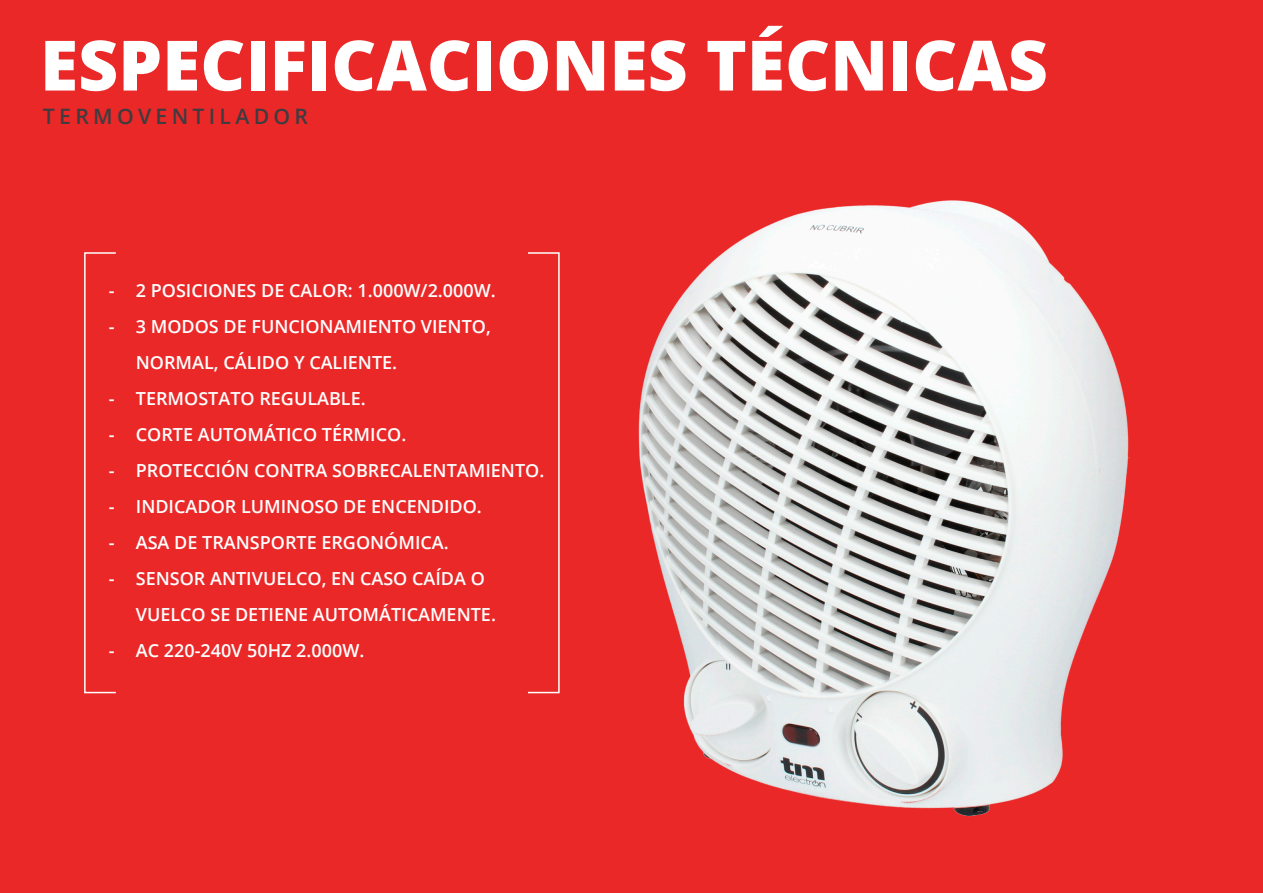
<style>
.page{position:relative;width:1263px;height:893px;background:#eb2828}
.page>*{position:absolute;margin:0;border:0;box-sizing:border-box;transform-origin:0 0}
.t1{font:800 69.45px "Open Sans";color:#fff}
.t2{font:600 21.3px "Open Sans";letter-spacing:.2em;color:#3f3c3f}
.t3{font:600 18px/36px "Open Sans";color:#fff}
</style>
<div class="page">
<div style="left:84px;top:252px;width:33px;height:441px;border:2px solid #fff"></div>
<img style="left:528px;top:200px;width:602px;height:617px">
<h1 class="t1" style="left:40px;top:12px;width:1009px">ESPECIFICACIONES TÉCNICAS</h1>
<p class="t2" style="left:43px;top:101px;width:267px">TERMOVENTILADOR</p>
<p class="t3" style="left:109px;top:272px;width:388px">- 2 POSICIONES DE CALOR: 1.000W/2.000W.</p>
<p class="t3" style="left:136px;top:308px;width:356px;text-indent:-27px">- 3 MODOS DE FUNCIONAMIENTO VIENTO,<br>NORMAL, CÁLIDO Y CALIENTE.</p>
<p class="t3" style="left:109px;top:380px;width:258px">- TERMOSTATO REGULABLE.</p>
<p class="t3" style="left:109px;top:416px;width:299px">- CORTE AUTOMÁTICO TÉRMICO.</p>
<p class="t3" style="left:109px;top:452px;width:437px">- PROTECCIÓN CONTRA SOBRECALENTAMIENTO.</p>
<p class="t3" style="left:109px;top:488px;width:375px">- INDICADOR LUMINOSO DE ENCENDIDO.</p>
<p class="t3" style="left:109px;top:524px;width:341px">- ASA DE TRANSPORTE ERGONÓMICA.</p>
<p class="t3" style="left:136px;top:560px;width:362px;text-indent:-27px">- SENSOR ANTIVUELCO, EN CASO CAÍDA O<br>VUELCO SE DETIENE AUTOMÁTICAMENTE.</p>
<p class="t3" style="left:109px;top:632px;width:257px">- AC 220-240V 50HZ 2.000W.</p>
</div>
